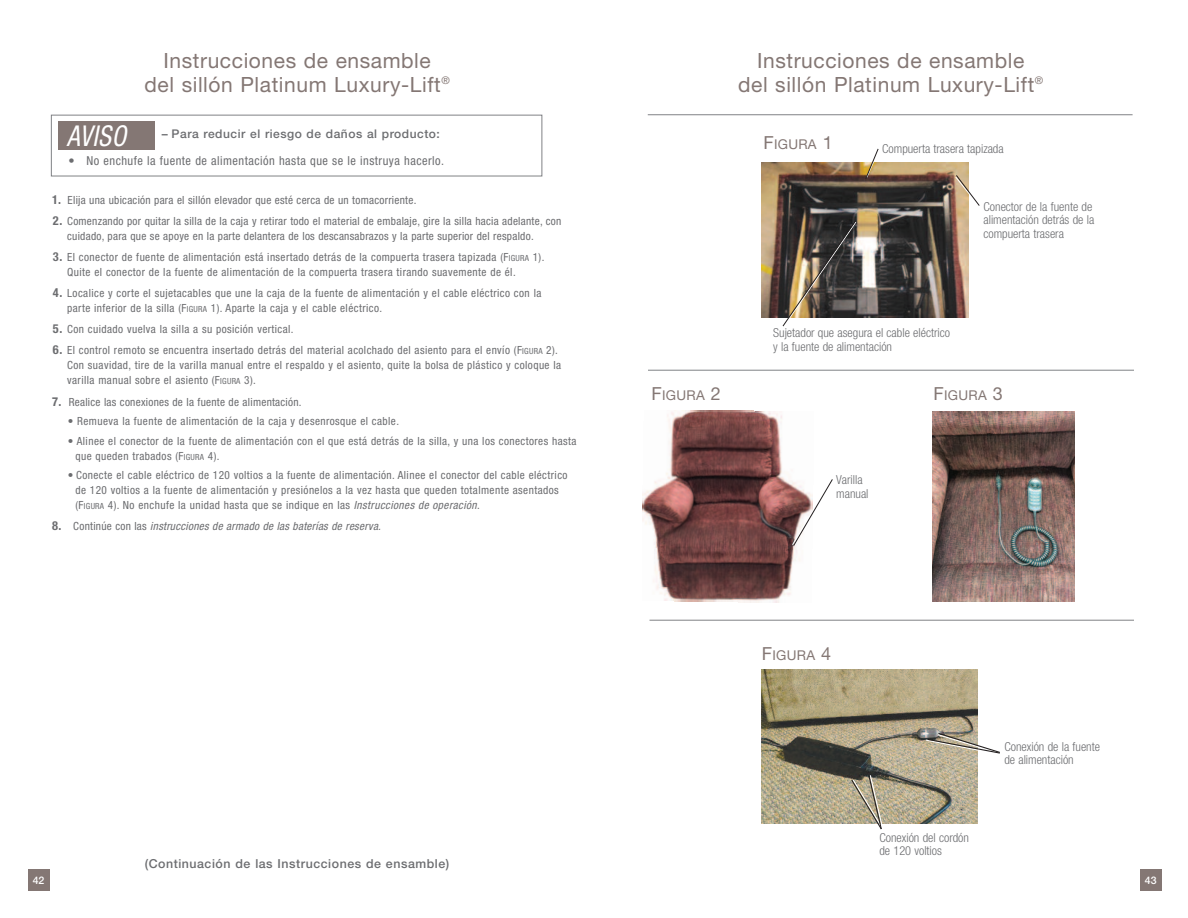
<style>
.page{position:relative;width:1188px;height:918px;background:#fff}
.page>*{position:absolute;margin:0;border:0;box-sizing:border-box;transform-origin:0 0}
.t1{font:italic condensed 28.8px "Helvetica Neue";letter-spacing:.025em;color:#fff;scale:.9 1}
.t2{font:21px/24px "Helvetica Neue";letter-spacing:.03em;color:#847774;text-align:center}
.t3{font:13.5px "Helvetica Neue";letter-spacing:.02em;color:#847774}
.t4{font:300 condensed 12.3px/13.5px "Helvetica Neue";color:#6c6d70}
.t5{font:condensed 12.3px "Helvetica Neue";letter-spacing:.04em;color:#6c6d70}
.t6{font:500 12.3px "Helvetica Neue";letter-spacing:.045em;color:#6c6d70}
.t7{font:500 12px "Helvetica Neue";letter-spacing:.045em;color:#6c6d70}
.t8{font:condensed 11.25px/15px "Helvetica Neue";letter-spacing:.04em;color:#6c6d70}
.t9{font:italic condensed 11.25px "Helvetica Neue";letter-spacing:.025em;color:#6c6d70}
.t10{font:500 10.5px "Helvetica Neue";color:#fff}
.s1{font-weight:700;font-size:12.3px}
.s2{font-size:8.4px}
.s3{font-style:italic}
.s4{font-weight:700;font-style:normal;font-size:12.3px}
.s5{font-style:normal}
.s6{font-size:18px}
</style>
<div class="page">
<img style="left:642px;top:410px;width:158px;height:193px">
<img style="left:932px;top:412px;width:143px;height:189px">
<div style="left:1140px;top:870px;width:22px;height:21px;background:#847774"></div>
<div style="left:28px;top:869px;width:22px;height:22px;background:#847774"></div>
<div style="left:51px;top:115px;width:491px;height:61px;border:1px solid #808285"></div>
<div style="left:58px;top:121px;width:96px;height:29px;background:#847774"></div>
<img style="left:761px;top:163px;width:207px;height:155px">
<hr style="left:648px;top:370px;width:486px;height:1px;background:#808285">
<hr style="left:650px;top:620px;width:484px;height:1px;background:#808285">
<img style="left:781px;top:220px;width:76px;height:107px">
<hr style="left:648px;top:114px;width:485px;height:1px;background:#808285">
<svg style="left:865px;top:148px;width:15px;height:32px"></svg>
<svg style="left:955px;top:174px;width:25px;height:33px"></svg>
<svg style="left:791px;top:478px;width:42px;height:69px"></svg>
<img style="left:761px;top:670px;width:216px;height:154px">
<svg style="left:850px;top:713px;width:150px;height:117px"></svg>
<h2 class="t2" style="left:145px;top:50px;width:307px">Instrucciones de ensamble<br>del sillón Platinum Luxury-Lift<sup>®</sup></h2>
<h1 class="t1" style="left:67px;top:125px;width:68px">AVISO</h1>
<p class="t7" style="left:162px;top:129px;width:280px">– Para reducir el riesgo de daños al producto:</p>
<p class="t5" style="left:69px;top:156px;width:377px">• No enchufe la fuente de alimentación hasta que se le instruya hacerlo.</p>
<p class="t8" style="left:52px;top:194px;width:366px"><span class="s1">1.</span> Elija una ubicación para el sillón elevador que esté cerca de un tomacorriente.</p>
<p class="t8" style="left:67px;top:215px;width:496px;text-indent:-14px"><span class="s1">2.</span> Comenzando por quitar la silla de la caja y retirar todo el material de embalaje, gire la silla hacia adelante, con cuidado, para que se apoye en la parte delantera de los descansabrazos y la parte superior del respaldo.</p>
<p class="t8" style="left:67px;top:251px;width:479px;text-indent:-14px"><span class="s1">3.</span> El conector de fuente de alimentación está insertado detrás de la compuerta trasera tapizada (F<span class="s2">IGURA</span> 1).<br>Quite el conector de la fuente de alimentación de la compuerta trasera tirando suavemente de él.</p>
<p class="t8" style="left:67px;top:287px;width:476px;text-indent:-14px"><span class="s1">4.</span> Localice y corte el sujetacables que une la caja de la fuente de alimentación y el cable eléctrico con la parte inferior de la silla (F<span class="s2">IGURA</span> 1). Aparte la caja y el cable eléctrico.</p>
<p class="t8" style="left:53px;top:323px;width:242px"><span class="s1">5.</span> Con cuidado vuelva la silla a su posición vertical.</p>
<p class="t8" style="left:67px;top:344px;width:495px;text-indent:-14px"><span class="s1">6.</span> El control remoto se encuentra insertado detrás del material acolchado del asiento para el envío (F<span class="s2">IGURA</span> 2).<br>Con suavidad, tire de la varilla manual entre el respaldo y el asiento, quite la bolsa de plástico y coloque la varilla manual sobre el asiento (F<span class="s2">IGURA</span> 3).</p>
<p class="t8" style="left:52px;top:395px;width:251px"><span class="s1">7.</span> Realice las conexiones de la fuente de alimentación.</p>
<p class="t8" style="left:68px;top:415px;width:333px">• Remueva la fuente de alimentación de la caja y desenrosque el cable.</p>
<p class="t8" style="left:75px;top:434px;width:503px;text-indent:-8px">• Alinee el conector de la fuente de alimentación con el que está detrás de la silla, y una los conectores hasta que queden trabados (F<span class="s2">IGURA</span> 4).</p>
<p class="t8" style="left:75px;top:469px;width:494px;text-indent:-8px">• Conecte el cable eléctrico de 120 voltios a la fuente de alimentación. Alinee el conector del cable eléctrico de 120 voltios a la fuente de alimentación y presiónelos a la vez hasta que queden totalmente asentados (F<span class="s2">IGURA</span> 4). No enchufe la unidad hasta que se indique en las <span class="s3">Instrucciones de operación</span>.</p>
<p class="t9" style="left:52px;top:522px;width:330px"><span class="s4">8.</span> <span class="s5">Continúe con las</span> instrucciones de armado de las baterías de reserva.</p>
<p class="t6" style="left:145px;top:859px;width:306px">(Continuación de las Instrucciones de ensamble)</p>
<h2 class="t2" style="left:738px;top:50px;width:307px">Instrucciones de ensamble<br>del sillón Platinum Luxury-Lift<sup>®</sup></h2>
<p class="t3" style="left:763px;top:140px;width:71px"><span class="s6">F</span>IGURA <span class="s6">1</span></p>
<p class="t4" style="left:882px;top:143px;width:123px">Compuerta trasera tapizada</p>
<p class="t4" style="left:984px;top:200px;width:112px">Conector de la fuente de alimentación detrás de la compuerta trasera</p>
<p class="t3" style="left:651px;top:390px;width:71px"><span class="s6">F</span>IGURA <span class="s6">2</span></p>
<p class="t4" style="left:773px;top:327px;width:178px">Sujetador que asegura el cable eléctrico y la fuente de alimentación</p>
<p class="t4" style="left:836px;top:474px;width:34px">Varilla manual</p>
<p class="t3" style="left:933px;top:390px;width:71px"><span class="s6">F</span>IGURA <span class="s6">3</span></p>
<p class="t3" style="left:762px;top:650px;width:71px"><span class="s6">F</span>IGURA <span class="s6">4</span></p>
<p class="t4" style="left:879px;top:832px;width:91px">Conexión del cordón de 120 voltios</p>
<p class="t4" style="left:1004px;top:740px;width:97px">Conexión de la fuente de alimentación</p>
<p class="t10" style="left:33px;top:876px;width:13px">42</p>
<p class="t10" style="left:1145px;top:876px;width:13px">43</p>
</div>
